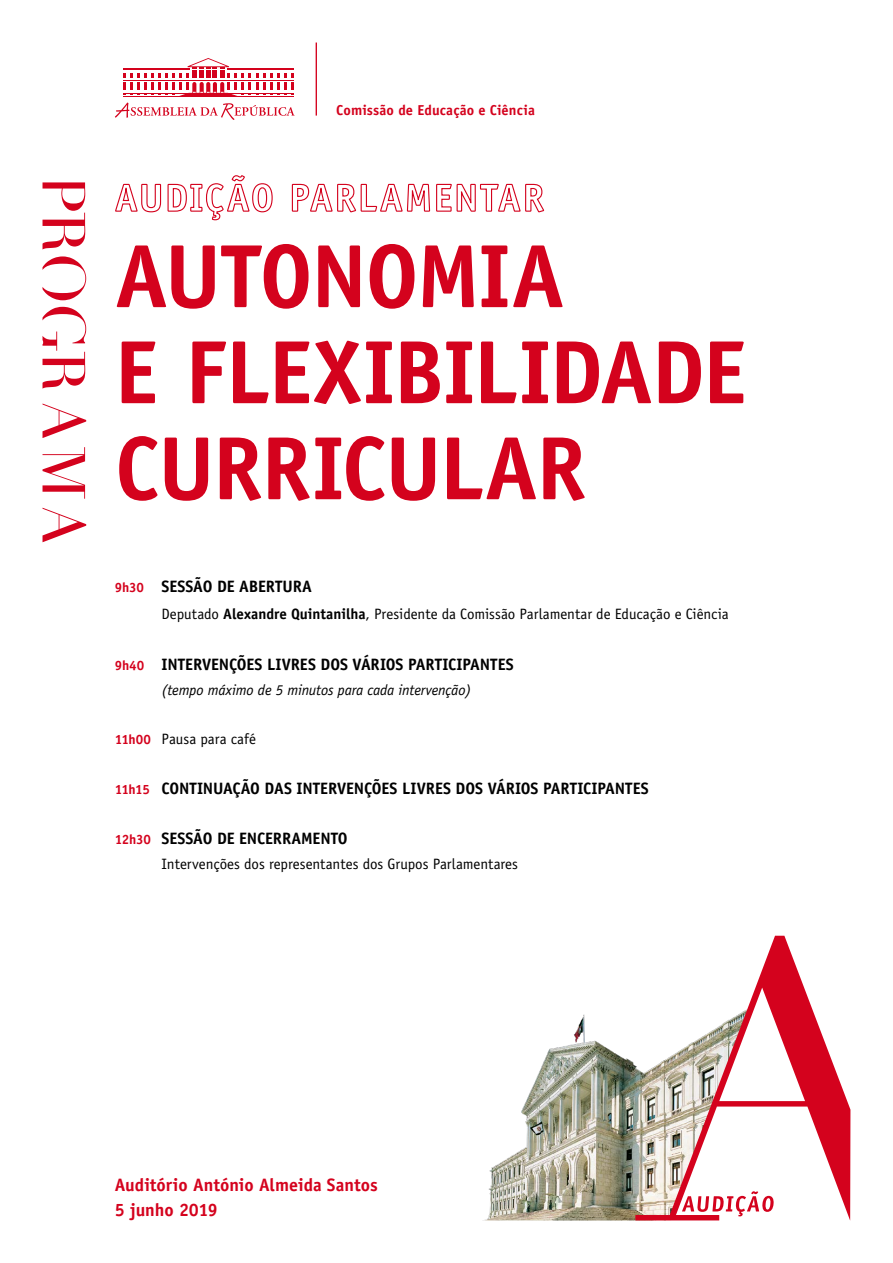
<style>
.page{position:relative;width:893px;height:1263px;background:#fff}
.page>*{position:absolute;margin:0;border:0;box-sizing:border-box;transform-origin:0 0}
.t1{font:700 90px/96px "Officina Sans";letter-spacing:-.02em;color:#d4021d}
.t2{font:700 18px/25.5px "Officina Sans";color:#d4021d}
.t3{font:700 16.5px "Officina Sans";letter-spacing:-.005em;color:#000}
.t4{font:15px "Officina Sans";letter-spacing:-.005em;color:#000}
.t5{font:italic 15px "Officina Sans";letter-spacing:-.01em;color:#000}
.t6{font:700 14.4px "Officina Sans";letter-spacing:.01em;color:#d4021d}
.s1{font-size:13.5px;color:#d4021d}
.s2{font-weight:700}
.s3{font-weight:700;font-size:13.5px;color:#d4021d}
</style>
<div class="page">
<img style="left:485px;top:1014px;width:150px;height:206px">
<svg style="left:635px;top:936px;width:215px;height:284px"></svg>
<svg style="left:682px;top:1191px;width:92px;height:25px"></svg>
<hr style="left:316px;top:43px;width:1px;height:73px;background:#d4021d">
<svg style="left:115px;top:58px;width:430px;height:163px"></svg>
<svg style="left:43px;top:182px;width:43px;height:360px"></svg>
<p class="t6" style="left:336px;top:102px;width:200px">Comissão de Educação e Ciência</p>
<h1 class="t1" style="left:115px;top:227px;width:633px">AUTONOMIA<br>E FLEXIBILIDADE<br>CURRICULAR</h1>
<p class="t3" style="left:115px;top:576px;width:199px"><span class="s1">9h30</span> SESSÃO DE ABERTURA</p>
<p class="t4" style="left:162px;top:605px;width:569px">Deputado <span class="s2">Alexandre Quintanilha</span>, Presidente da Comissão Parlamentar de Educação e Ciência</p>
<p class="t3" style="left:115px;top:654px;width:400px"><span class="s1">9h40</span> INTERVENÇÕES LIVRES DOS VÁRIOS PARTICIPANTES</p>
<p class="t5" style="left:162px;top:681px;width:311px">(tempo máximo de 5 minutos para cada intervenção)</p>
<p class="t4" style="left:115px;top:730px;width:143px"><span class="s3">11h00</span> Pausa para café</p>
<p class="t3" style="left:115px;top:778px;width:535px"><span class="s1">11h15</span> CONTINUAÇÃO DAS INTERVENÇÕES LIVRES DOS VÁRIOS PARTICIPANTES</p>
<p class="t3" style="left:115px;top:828px;width:234px"><span class="s1">12h30</span> SESSÃO DE ENCERRAMENTO</p>
<p class="t4" style="left:162px;top:855px;width:358px">Intervenções dos representantes dos Grupos Parlamentares</p>
<p class="t2" style="left:115px;top:1172px;width:264px">Auditório António Almeida Santos<br>5 junho 2019</p>
</div>
